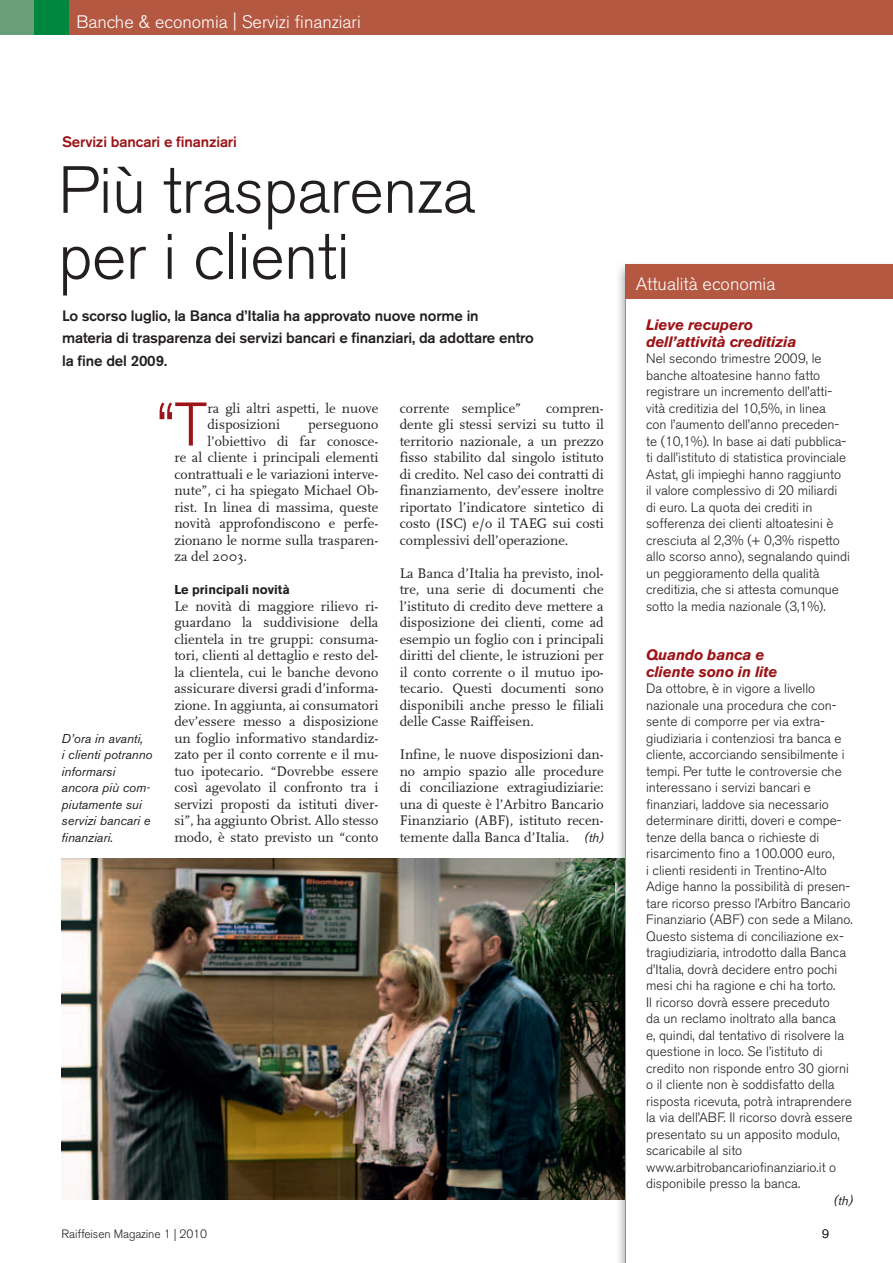
<style>
.page{position:relative;width:893px;height:1263px;background:#fff}
.page>*{position:absolute;margin:0;border:0;box-sizing:border-box;transform-origin:0 0}
.t1{font:300 66px/66px "Akzidenz Grotesk BE";letter-spacing:-.01em;color:#231f20}
.t2{font:300 61.05px "Akzidenz Grotesk BE";color:#9c1418}
.t3{font:300 18px "Akzidenz Grotesk BE";color:#fff}
.t4{font:500 15px/22.5px "Akzidenz Grotesk BE";letter-spacing:-.01em;color:#231f20}
.t5{font:italic 700 15px/16.5px "Akzidenz Grotesk BE";letter-spacing:-.01em;color:#9c1418}
.t6{font:500 15px "Akzidenz Grotesk BE";letter-spacing:-.01em;color:#9c1418}
.t7{font:14.25px/16.5px "FF Scala";color:#231f20;text-align:justify}
.t8{font:300 13.5px/16.5px "Akzidenz Grotesk BE";color:#231f20}
.t9{font:italic 12.75px/16.5px "Akzidenz Grotesk BE";color:#231f20}
.t10{font:700 12.75px "Akzidenz Grotesk BE";color:#231f20}
.t11{font:300 12px "Akzidenz Grotesk BE";letter-spacing:-.01em;color:#231f20}
.s1{font-family:"Akzidenz Grotesk BE";font-style:italic;font-size:12.75px}
</style>
<div class="page">
<img style="left:62px;top:858px;width:553px;height:341px">
<div style="left:0;top:0;width:893px;height:34px;background:#b45842"></div>
<div style="left:0;top:0;width:47px;height:34px;background:#699e79"></div>
<div style="left:34px;top:0;width:34px;height:34px;background:#00873f"></div>
<img style="left:615px;top:266px;width:10px;height:997px">
<svg style="left:625px;top:298px;width:268px;height:965px"></svg>
<div style="left:625px;top:264px;width:268px;height:34px;background:#b45842"></div>
<p class="t3" style="left:76px;top:12px;width:286px">Banche &amp; economia | Servizi finanziari</p>
<p class="t6" style="left:62px;top:132px;width:176px">Servizi bancari e finanziari</p>
<h1 class="t1" style="left:58px;top:158px;width:419px">Più trasparenza per i clienti</h1>
<p class="t4" style="left:62px;top:304px;width:473px">Lo scorso luglio, la Banca d’Italia ha approvato nuove norme in<br>materia di trasparenza dei servizi bancari e finanziari, da adottare entro la fine del 2009.</p>
<h2 class="t2" style="left:157px;top:390px;width:52px">“T</h2>
<p class="t7" style="left:207px;top:400px;width:173px">ra gli altri aspetti, le nuove disposizioni</p>
<p class="t7" style="left:400px;top:400px;width:123px">corrente semplice”</p>
<p class="t7" style="left:400px;top:400px;width:206px;text-indent:146px">compren&shy;dente gli stessi servizi su tutto il territorio nazionale, a un prezzo fisso stabilito dal singolo istituto di credito. Nel caso dei contratti di finanziamento, dev’essere inoltre riportato l’indicatore sintetico di costo (ISC) e/o il TAEG sui costi complessivi dell’operazione.</p>
<p class="t7" style="left:400px;top:565px;width:206px">La Banca d’Italia ha previsto, inol&shy;tre, una serie di documenti che l’istituto di credito deve mettere a disposizione dei clienti, come ad esempio un foglio con i principali diritti del cliente, le istruzioni per il conto corrente o il mutuo ipo&shy;tecario. Questi documenti sono disponibili anche presso le filiali delle Casse Raiffeisen.</p>
<p class="t7" style="left:400px;top:746px;width:206px">Infine, le nuove disposizioni dan&shy;no ampio spazio alle procedure di conciliazione extragiudiziarie: una di queste è l’Arbitro Bancario Finanziario (ABF), istituto recen&shy;temente dalla Banca d’Italia. <span class="s1">(th)</span></p>
<p class="t7" style="left:308px;top:416px;width:72px">perseguono</p>
<p class="t7" style="left:207px;top:433px;width:173px">l’obiettivo di far conosce-</p>
<p class="t7" style="left:174px;top:449px;width:206px">re al cliente i principali elementi</p>
<p class="t7" style="left:174px;top:466px;width:206px">contrattuali e le variazioni interve-</p>
<p class="t7" style="left:174px;top:482px;width:206px">nute”, ci ha spiegato Michael Ob-</p>
<p class="t7" style="left:174px;top:499px;width:206px">rist. In linea di massima, queste</p>
<p class="t7" style="left:174px;top:515px;width:206px">novità approfondiscono e perfe-</p>
<p class="t7" style="left:174px;top:532px;width:206px">zio nano le norme sulla trasparen-</p>
<p class="t7" style="left:174px;top:548px;width:74px">za del 2003.</p>
<p class="t10" style="left:174px;top:582px;width:117px">Le principali novità</p>
<p class="t7" style="left:174px;top:598px;width:206px">Le novità di maggiore rilievo ri&shy;guardano la suddivisione della clientela in tre gruppi: consuma&shy;tori, clienti al dettaglio e resto del&shy;la clientela, cui le banche devono assicurare diversi gradi d’informa&shy;zione. In aggiunta, ai consumatori dev’essere messo a disposizione un foglio informativo standardiz&shy;zato per il conto corrente e il mu&shy;tuo ipotecario. “Dovrebbe essere così agevolato il confronto tra i servizi proposti da istituti diver&shy;si”, ha aggiunto Obrist. Allo stesso modo, è stato previsto un “conto</p>
<p class="t9" style="left:62px;top:730px;width:92px">D’ora in avanti,<br>i clienti potranno informarsi ancora più com&shy;piutamente sui servizi bancari e finanziari.</p>
<p class="t11" style="left:62px;top:1227px;width:147px">Raiffeisen Magazine 1 | 2010</p>
<p class="t3" style="left:636px;top:273px;width:141px">Attualità economia</p>
<p class="t5" style="left:646px;top:317px;width:152px">Lieve recupero dell’attività creditizia</p>
<p class="t8" style="left:646px;top:350px;width:205px">Nel secondo trimestre 2009, le banche altoatesine hanno fatto registrare un incremento dell’atti&shy;vità creditizia del 10,5%, in linea<br>con l’aumento dell’anno preceden&shy;te (10,1%). In base ai dati pubblica&shy;ti dall’istituto di statistica provinciale Astat, gli impieghi hanno raggiunto il valore complessivo di 20 miliardi di euro. La quota dei crediti in sofferenza dei clienti altoatesini è cresciuta al 2,3% (+ 0,3% rispetto allo scorso anno), segnalando quindi un peggioramento della qualità creditizia, che si attesta comunque sotto la media nazionale (3,1%).</p>
<p class="t5" style="left:646px;top:647px;width:133px">Quando banca e cliente sono in lite</p>
<p class="t8" style="left:646px;top:680px;width:208px">Da ottobre, è in vigore a livello nazionale una procedura che con&shy;sente di comporre per via extra&shy;giudiziaria i contenziosi tra banca e cliente, accorciando sensibilmente i tempi. Per tutte le controversie che interessano i servizi bancari e finanziari, laddove sia necessario determinare diritti, doveri e compe&shy;tenze della banca o richieste di risarcimento fino a 100.000 euro,<br>i clienti residenti in Trentino-Alto Adige hanno la possibilità di presen&shy;tare ricorso presso l’Arbitro Bancario Finanziario (ABF) con sede a Milano.<br>Questo sistema di conciliazione ex&shy;tragiudiziaria, introdotto dalla Banca d’Italia, dovrà decidere entro pochi mesi chi ha ragione e chi ha torto.<br>Il ricorso dovrà essere preceduto<br>da un reclamo inoltrato alla banca<br>e, quindi, dal tentativo di risolvere la questione in loco. Se l’istituto di credito non risponde entro 30 giorni o il cliente non è soddisfatto della risposta ricevuta, potrà intraprendere la via dell’ABF. Il ricorso dovrà essere presentato su un apposito modulo, scaricabile al sito www.arbitrobancariofinanziario.it o disponibile presso la banca.</p>
<p class="t9" style="left:833px;top:1192px;width:21px">(th)</p>
<p class="t11" style="left:822px;top:1227px;width:8px">9</p>
</div>
